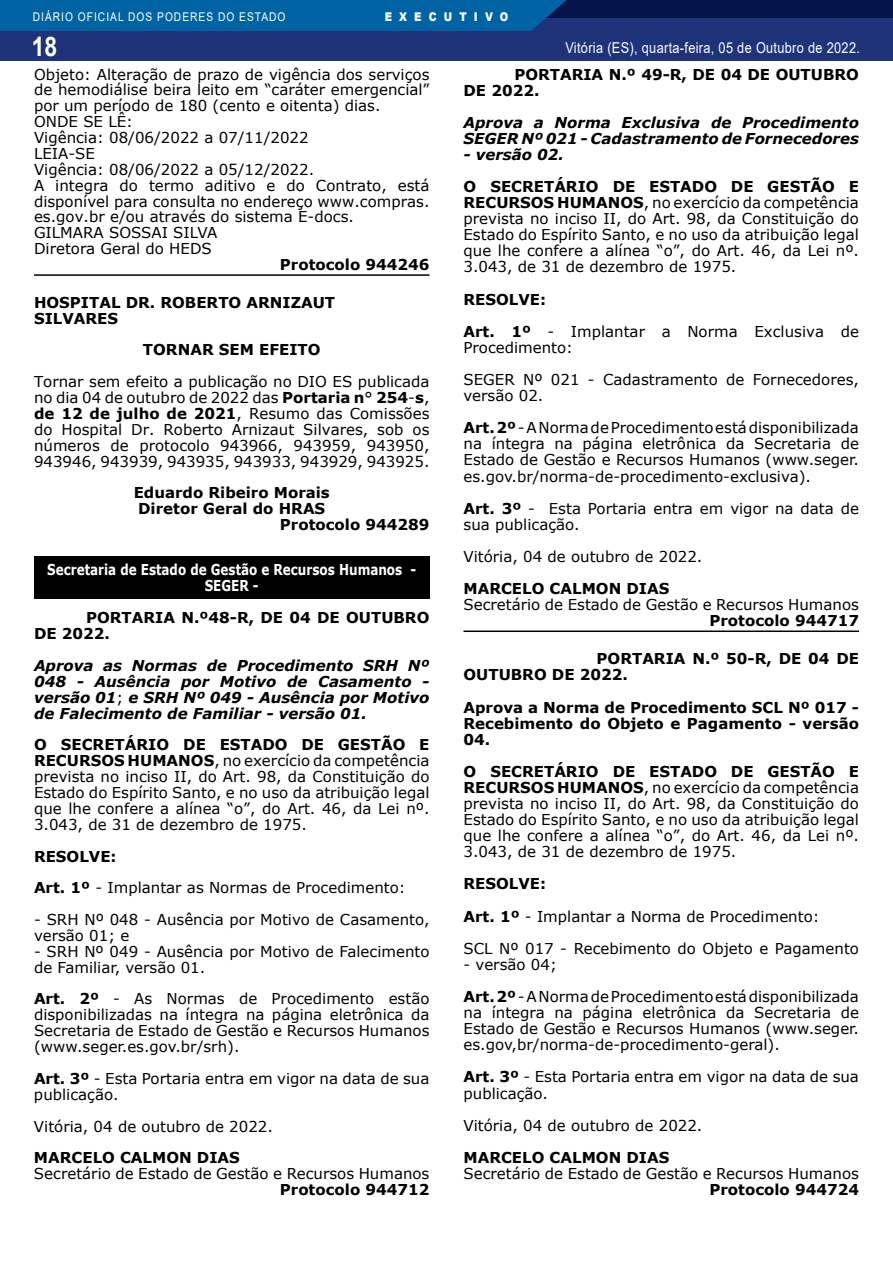
<style>
.page{position:relative;width:893px;height:1263px;background:#fff}
.page>*{position:absolute;margin:0;border:0;box-sizing:border-box;transform-origin:0 0}
.t1{font:700 27px "Arial";color:#fff;scale:.85 1}
.t2{font:15px/15.9px "Verdana";color:#000}
.t3{font:700 15px/16px "Verdana";color:#000}
.t4{font:italic 700 15px/15.9px "Verdana";color:#000;text-align:justify}
.t5{font:700 15px/16.5px "Verdana";color:#fff;text-align:center;scale:.8 1}
.t6{font:15px "Arial";letter-spacing:.025em;color:#fff;scale:.85 1}
.t7{font:12px "Arial";letter-spacing:.1em;color:#fff;scale:.85 1}
.t8{font:900 12px "Arial";letter-spacing:.7em;color:#fff;scale:.85 1}
.s1{font-weight:700}
.s2{font-weight:400;font-style:normal}
</style>
<div class="page">
<div style="left:0;top:0;width:893px;height:61px;background:#1e3379"></div>
<div style="left:0;top:0;width:893px;height:18px;background:#05134b"></div>
<div style="left:0;top:0;width:567px;height:31px;background:#0064a4"></div>
<hr style="left:34px;top:274px;width:395px;height:2px;background:#000">
<div style="left:34px;top:556px;width:395px;height:43px;background:#000"></div>
<hr style="left:463px;top:630px;width:396px;height:2px;background:#000">
<p class="t7" style="left:33px;top:8px;width:299px">DIÁRIO OFICIAL DOS PODERES DO ESTADO</p>
<p class="t8" style="left:385px;top:8px;width:147px">EXECUTIVO</p>
<h1 class="t1" style="left:32px;top:28px;width:32px">18</h1>
<p class="t6" style="left:565px;top:37px;width:348px">Vitória (ES), quarta-feira, 05 de Outubro de 2022.</p>
<p class="t2" style="left:34px;top:66px;width:397px">Objeto: Alteração de prazo de vigência dos serviços de hemodiálise beira leito em “caráter emergencial” por um período de 180 (cento e oitenta) dias.<br>ONDE SE LÊ:<br>Vigência: 08/06/2022 a 07/11/2022<br>LEIA-SE<br>Vigência: 08/06/2022 a 05/12/2022.<br>A integra do termo aditivo e do Contrato, está disponível para consulta no endereço www.compras. es.gov.br e/ou através do sistema E-docs.<br>GILMARA SOSSAI SILVA<br>Diretora Geral do HEDS</p>
<p class="t3" style="left:280px;top:256px;width:151px">Protocolo 944246</p>
<p class="t3" style="left:34px;top:294px;width:303px">HOSPITAL DR. ROBERTO ARNIZAUT<br>SILVARES</p>
<p class="t3" style="left:143px;top:342px;width:179px">TORNAR SEM EFEITO</p>
<p class="t2" style="left:34px;top:374px;width:397px;text-align:justify">Tornar sem efeito a publicação no DIO ES publicada no dia 04 de outubro de 2022 das <span class="s1">Portaria n</span>° <span class="s1">254</span>-<span class="s1">s</span>, <span class="s1">de 12 de julho de 2021</span>, Resumo das Comissões do Hospital Dr. Roberto Arnizaut Silvares, sob os números de protocolo 943966, 943959, 943950, 943946, 943939, 943935, 943933, 943929, 943925.</p>
<p class="t3" style="left:134px;top:485px;width:198px">Eduardo Ribeiro Morais</p>
<p class="t3" style="left:138px;top:500px;width:189px">Diretor Geral do HRAS</p>
<p class="t3" style="left:280px;top:516px;width:151px">Protocolo 944289</p>
<p class="t5" style="left:47px;top:561px;width:463px">Secretaria de Estado de Gestão e Recursos Humanos -<br>SEGER -</p>
<p class="t3" style="left:34px;top:609px;width:397px;text-indent:52px">PORTARIA N.º48-R, DE 04 DE OUTUBRO<br>DE 2022.</p>
<p class="t4" style="left:34px;top:657px;width:397px">Aprova as Normas de Procedimento SRH Nº 048 - Ausência por Motivo de Casamento - versão 01<span class="s2">;</span> e SRH Nº 049 - Ausência por Motivo de Falecimento de Familiar - versão 01.</p>
<p class="t2" style="left:34px;top:737px;width:397px;text-align:justify"><span class="s1">O SECRETÁRIO DE ESTADO DE GESTÃO E RECURSOS HUMANOS</span>, no exercício da competência prevista no inciso II, do Art. 98, da Constituição do Estado do Espírito Santo, e no uso da atribuição legal que lhe confere a alínea “o”, do Art. 46, da Lei nº.<br>3.043, de 31 de dezembro de 1975.</p>
<p class="t2" style="left:34px;top:840px;width:373px;line-height:31.8px"><span class="s1">RESOLVE:<br>Art. 1º</span> - Implantar as Normas de Procedimento:</p>
<p class="t2" style="left:34px;top:911px;width:397px">- SRH Nº 048 - Ausência por Motivo de Casamento, versão 01; e</p>
<p class="t2" style="left:34px;top:943px;width:397px">- SRH Nº 049 - Ausência por Motivo de Falecimento de Familiar, versão 01.</p>
<p class="t2" style="left:34px;top:991px;width:397px;text-align:justify"><span class="s1">Art. 2º</span> - As Normas de Procedimento estão disponibilizadas na íntegra na página eletrônica da Secretaria de Estado de Gestão e Recursos Humanos (www.seger.es.gov.br/srh).</p>
<p class="t2" style="left:34px;top:1070px;width:397px"><span class="s1">Art. 3º</span> - Esta Portaria entra em vigor na data de sua publicação.</p>
<p class="t2" style="left:34px;top:1118px;width:240px">Vitória, 04 de outubro de 2022.</p>
<p class="t3" style="left:34px;top:1149px;width:207px">MARCELO CALMON DIAS</p>
<p class="t2" style="left:34px;top:1165px;width:397px">Secretário de Estado de Gestão e Recursos Humanos</p>
<p class="t3" style="left:280px;top:1181px;width:151px">Protocolo 944712</p>
<p class="t3" style="left:463px;top:66px;width:397px;text-indent:51px">PORTARIA N.º 49-R, DE 04 DE OUTUBRO<br>DE 2022.</p>
<p class="t4" style="left:463px;top:114px;width:397px">Aprova a Norma Exclusiva de Procedimento<br>SEGER Nº 021 - Cadastramento de Fornecedores</p>
<p class="t4" style="left:463px;top:146px;width:102px">- versão 02.</p>
<p class="t2" style="left:463px;top:178px;width:397px;text-align:justify"><span class="s1">O SECRETÁRIO DE ESTADO DE GESTÃO E RECURSOS HUMANOS</span>, no exercício da competência prevista no inciso II, do Art. 98, da Constituição do Estado do Espírito Santo, e no uso da atribuição legal que lhe confere a alínea “o”, do Art. 46, da Lei nº.<br>3.043, de 31 de dezembro de 1975.</p>
<p class="t2" style="left:463px;top:283px;width:397px;line-height:32.1px"><span class="s1">RESOLVE:<br>Art. 1º</span> - Implantar a Norma Exclusiva de</p>
<p class="t2" style="left:463px;top:331px;width:397px;line-height:32.1px">Procedimento:<br>SEGER Nº 021 - Cadastramento de Fornecedores,</p>
<p class="t2" style="left:463px;top:379px;width:397px;line-height:32.1px">versão 02.<br><span class="s1">Art.2º</span> - A Norma de Procedimento está disponibilizada</p>
<p class="t2" style="left:463px;top:436px;width:397px;text-align:justify">na íntegra na página eletrônica da Secretaria de Estado de Gestão e Recursos Humanos (www.seger. es.gov.br/norma-de-procedimento-exclusiva).</p>
<p class="t2" style="left:463px;top:500px;width:397px"><span class="s1">Art. 3º</span> - Esta Portaria entra em vigor na data de sua publicação.</p>
<p class="t2" style="left:463px;top:548px;width:240px">Vitória, 04 de outubro de 2022.</p>
<p class="t3" style="left:463px;top:580px;width:207px">MARCELO CALMON DIAS</p>
<p class="t2" style="left:463px;top:597px;width:397px">Secretário de Estado de Gestão e Recursos Humanos</p>
<p class="t3" style="left:709px;top:612px;width:151px">Protocolo 944717</p>
<p class="t3" style="left:463px;top:650px;width:397px;text-indent:133px">PORTARIA N.º 50-R, DE 04 DE<br>OUTUBRO DE 2022.</p>
<p class="t3" style="left:463px;top:699px;width:397px;text-align:justify">Aprova a Norma de Procedimento SCL Nº 017 - Recebimento do Objeto e Pagamento - versão 04.</p>
<p class="t2" style="left:463px;top:763px;width:397px;text-align:justify"><span class="s1">O SECRETÁRIO DE ESTADO DE GESTÃO E RECURSOS HUMANOS</span>, no exercício da competência prevista no inciso II, do Art. 98, da Constituição do Estado do Espírito Santo, e no uso da atribuição legal que lhe confere a alínea “o”, do Art. 46, da Lei nº.<br>3.043, de 31 de dezembro de 1975.</p>
<p class="t2" style="left:463px;top:868px;width:397px;line-height:32.1px"><span class="s1">RESOLVE:<br>Art. 1º</span> - Implantar a Norma de Procedimento:<br>SCL Nº 017 - Recebimento do Objeto e Pagamento</p>
<p class="t2" style="left:463px;top:948px;width:397px;line-height:32.1px">- versão 04;<br><span class="s1">Art.2º</span> - A Norma de Procedimento está disponibilizada</p>
<p class="t2" style="left:463px;top:1004px;width:397px;text-align:justify">na íntegra na página eletrônica da Secretaria de Estado de Gestão e Recursos Humanos (www.seger. es.gov,br/norma-de-procedimento-geral).</p>
<p class="t2" style="left:463px;top:1069px;width:397px"><span class="s1">Art. 3º</span> - Esta Portaria entra em vigor na data de sua publicação.</p>
<p class="t2" style="left:463px;top:1117px;width:240px">Vitória, 04 de outubro de 2022.</p>
<p class="t3" style="left:463px;top:1149px;width:207px">MARCELO CALMON DIAS</p>
<p class="t2" style="left:463px;top:1165px;width:397px">Secretário de Estado de Gestão e Recursos Humanos</p>
<p class="t3" style="left:709px;top:1181px;width:151px">Protocolo 944724</p>
</div>
